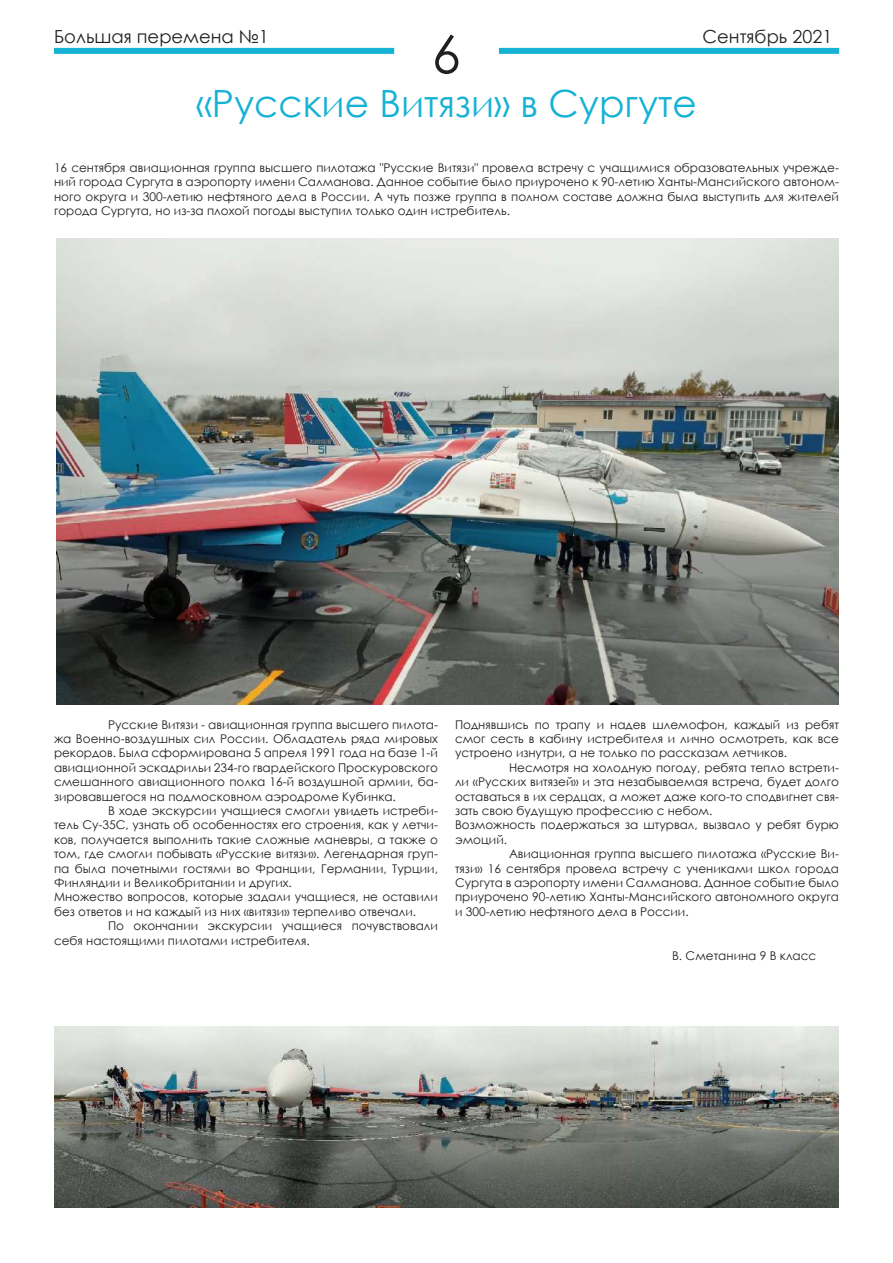
<style>
.page{position:relative;width:893px;height:1263px;background:#fff}
.page>*{position:absolute;margin:0;border:0;box-sizing:border-box;transform-origin:0 0}
.t1{font:52.5px "Century Gothic";color:#231f20}
.t2{font:37.5px "Century Gothic";color:#16b2d4}
.t3{font:18px "Century Gothic";color:#231f20}
.t4{font:12px/14.4px "Century Gothic";color:#231f20;text-align:justify}
</style>
<div class="page">
<img style="left:57px;top:238px;width:782px;height:466px">
<img style="left:54px;top:1026px;width:785px;height:182px">
<div style="left:54px;top:48px;width:340px;height:6px;background:#16b2d4"></div>
<div style="left:499px;top:48px;width:340px;height:6px;background:#16b2d4"></div>
<h3 class="t3" style="left:54px;top:24px;width:216px">Большая перемена №1</h3>
<h3 class="t3" style="left:703px;top:24px;width:131px">Сентябрь 2021</h3>
<h1 class="t1" style="left:432px;top:17px;width:31px">6</h1>
<h2 class="t2" style="left:196px;top:78px;width:502px">«Русские Витязи» в Сургуте</h2>
<p class="t4" style="left:54px;top:160px;width:786px">16 сентября авиационная группа высшего пилотажа "Русские Витязи" провела встречу с учащимися образовательных учрежде&shy;ний города Сургута в аэропорту имени Салманова. Данное событие было приурочено к 90-летию Ханты-Мансийского автоном&shy;ного округа и 300-летию нефтяного дела в России. А чуть позже группа в полном составе должна была выступить для жителей города Сургута, но из-за плохой погоды выступил только один истребитель.</p>
<p class="t4" style="left:108px;top:717px;width:331px">Русские Витязи - авиационная группа высшего пилота-</p>
<p class="t4" style="left:54px;top:731px;width:385px">жа Военно-воздушных сил России. Обладатель ряда мировых</p>
<p class="t4" style="left:54px;top:746px;width:385px">рекордов. Была сформирована 5 апреля 1991 года на базе 1-й</p>
<p class="t4" style="left:54px;top:760px;width:385px">авиационной эскадрильи 234-го гвардейского Проскуровского</p>
<p class="t4" style="left:54px;top:774px;width:385px">смешанного авиационного полка 16-й воздушной армии, ба-</p>
<p class="t4" style="left:54px;top:789px;width:343px">зировавшегося на подмосковном аэродроме Кубинка.</p>
<p class="t4" style="left:108px;top:803px;width:331px">В ходе экскурсии учащиеся смогли увидеть истреби-</p>
<p class="t4" style="left:54px;top:818px;width:385px">тель Су-35С, узнать об особенностях его строения, как у летчи-</p>
<p class="t4" style="left:54px;top:832px;width:385px">ков, получается выполнить такие сложные маневры, а также о</p>
<p class="t4" style="left:54px;top:846px;width:385px">том, где смогли побывать «Русские витязи». Легендарная груп-</p>
<p class="t4" style="left:54px;top:861px;width:385px">па была почетными гостями во Франции, Германии, Турции,</p>
<p class="t4" style="left:54px;top:875px;width:239px">Финляндии и Великобритании и других.</p>
<p class="t4" style="left:54px;top:890px;width:385px">Множество вопросов, которые задали учащиеся, не оставили</p>
<p class="t4" style="left:54px;top:904px;width:364px">без ответов и на каждый из них «витязи» терпеливо отвечали.</p>
<p class="t4" style="left:108px;top:918px;width:331px">По окончании экскурсии учащиеся почувствовали</p>
<p class="t4" style="left:54px;top:933px;width:257px">себя настоящими пилотами истребителя.</p>
<p class="t4" style="left:455px;top:717px;width:385px">Поднявшись по трапу и надев шлемофон, каждый из ребят</p>
<p class="t4" style="left:455px;top:731px;width:385px">смог сесть в кабину истребителя и лично осмотреть, как все</p>
<p class="t4" style="left:455px;top:746px;width:334px">устроено изнутри, а не только по рассказам летчиков.</p>
<p class="t4" style="left:509px;top:760px;width:331px">Несмотря на холодную погоду, ребята тепло встрети-</p>
<p class="t4" style="left:455px;top:774px;width:385px">ли «Русских витязей» и эта незабываемая встреча, будет долго</p>
<p class="t4" style="left:455px;top:789px;width:385px">оставаться в их сердцах, а может даже кого-то сподвигнет свя-</p>
<p class="t4" style="left:455px;top:803px;width:259px">зать свою будущую профессию с небом.</p>
<p class="t4" style="left:455px;top:818px;width:385px">Возможность подержаться за штурвал, вызвало у ребят бурю</p>
<p class="t4" style="left:455px;top:832px;width:54px">эмоций.</p>
<p class="t4" style="left:509px;top:846px;width:331px">Авиационная группа высшего пилотажа «Русские Ви-</p>
<p class="t4" style="left:455px;top:861px;width:385px">тязи» 16 сентября провела встречу с учениками школ города</p>
<p class="t4" style="left:455px;top:875px;width:385px">Сургута в аэропорту имени Салманова. Данное событие было</p>
<p class="t4" style="left:455px;top:890px;width:385px">приурочено 90-летию Ханты-Мансийского автономного округа</p>
<p class="t4" style="left:455px;top:904px;width:235px">и 300-летию нефтяного дела в России.</p>
<p class="t4" style="left:672px;top:948px;width:146px">В. Сметанина 9 В класс</p>
</div>
